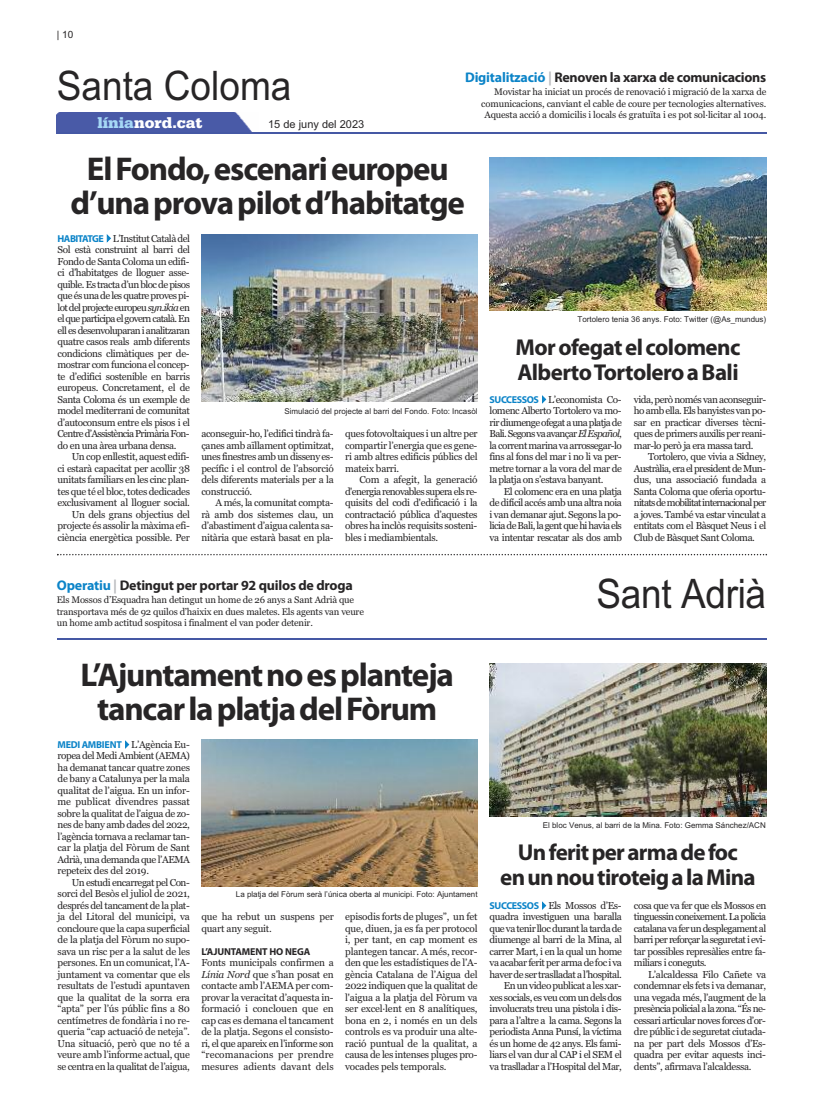
<style>
.page{position:relative;width:823px;height:1106px;background:#fff}
.page>*{position:absolute;margin:0;border:0;box-sizing:border-box;transform-origin:0 0}
.t1{font:40.7px "Arial";color:#272526;scale:.91 1}
.t2{font:700 33px/34.5px "Myriad Pro";letter-spacing:-.035em;color:#272526;text-align:center}
.t3{font:700 23px/25px "Myriad Pro";letter-spacing:-.025em;color:#272526}
.t4{font:900 16px "Serifa";color:#fff}
.t5{font:700 14px "Myriad Pro";letter-spacing:-.015em;color:#272526}
.t6{font:11px "Arial";color:#272526}
.t7{font:10px/11.5px "Georgia";letter-spacing:-.04em;color:#272526;text-align:justify}
.t8{font:10px/11.5px "Georgia";letter-spacing:-.015em;color:#272526}
.t9{font:700 10px "Myriad Pro";letter-spacing:-.015em;color:#272526}
.t10{font:10px "Arial";color:#272526}
.t11{font:9.5px/11.4px "Georgia";letter-spacing:-.015em;color:#272526;text-align:right}
.t12{font:8px "Arial";color:#272526}
.s1{color:#a6d8f6}
.s2{color:#0c84c8}
.s3{color:#b8babd}
.s4{font-family:"Myriad Pro";font-weight:700;color:#0c84c8}
.s5{font-style:italic}
</style>
<div class="page">
<div style="left:57px;top:112px;width:195px;height:20px;background:#495aa7"></div>
<hr style="left:57px;top:132px;width:708px;height:2px;background:#4558a4">
<img style="left:201px;top:235px;width:276px;height:167px">
<img style="left:489px;top:158px;width:276px;height:153px">
<img style="left:201px;top:739px;width:276px;height:147px">
<svg style="left:57px;top:554px;width:709px;height:1px"></svg>
<hr style="left:57px;top:638px;width:708px;height:2px;background:#4558a4">
<img style="left:489px;top:663px;width:276px;height:153px">
<p class="t10" style="left:57px;top:29px;width:18px">| 10</p>
<h1 class="t1" style="left:57px;top:62px;width:259px">Santa Coloma</h1>
<h3 class="t4" style="left:98px;top:113px;width:106px"><span class="s1">línia</span>nord.cat</h3>
<p class="t6" style="left:268px;top:118px;width:98px">15 de juny del 2023</p>
<h3 class="t5" style="left:465px;top:72px;width:302px"><span class="s2">Digitalització</span> <span class="s3">|</span> Renoven la xarxa de comunicacions</h3>
<p class="t11" style="left:481px;top:86px;width:286px">Movistar ha iniciat un procés de renovació i migració de la xarxa de comunicacions, canviant el cable de coure per tecnologies alternatives.<br>Aquesta acció a domicilis i locals és gratuïta i es pot sol·licitar al 1004.</p>
<h2 class="t2" style="left:70px;top:154px;width:396px">ElFondo,escenarieuropeu d’unaprovapilotd’habitatge</h2>
<p class="t7" style="left:57px;top:232px;width:134px"><span class="s4">HABITATGE</span><span class="s2">✔</span>L’Institut Català del Sol està construint al barri del Fondo de Santa Coloma un edifi&shy;ci d’habitatges de lloguer asse&shy;quible. Es tracta d’un bloc de pisos que és una de les quatre proves pi&shy;lot del projecte europeu <span class="s5">syn.ikia</span> en el que participa el govern català. En ell es desenvoluparan i analitzaran quatre casos reals amb diferents condicions climàtiques per de&shy;mostrar com funciona el concep&shy;te d’edifici sostenible en barris europeus. Concretament, el de Santa Coloma és un exemple de model mediterrani de comunitat d’autoconsum entre els pisos i el Centre d’Assistència Primària Fon&shy;do en una àrea urbana densa.</p>
<p class="t7" style="left:57px;top:451px;width:134px;text-align:right">Un cop enllestit, aquest edifi-<br>ci estarà capacitat per acollir 38 unitats familiars en les cinc plan&shy;tes que té el bloc, totes dedicades exclusivament al lloguer social.<br>Un dels grans objectius del projecte és assolir la màxima efi&shy;ciència energètica possible. Per</p>
<p class="t12" style="left:284px;top:407px;width:194px">Simulació del projecte al barri del Fondo. Foto: Incasòl</p>
<p class="t7" style="left:201px;top:428px;width:134px">aconseguir-ho, l’edifici tindrà fa&shy;çanes amb aïllament optimitzat, unes finestres amb un disseny es&shy;pecífic i el control de l’absorció dels diferents materials per a la construcció.</p>
<p class="t7" style="left:201px;top:497px;width:134px;text-indent:14px">A més, la comunitat compta&shy;rà amb dos sistemes clau, un d’abastiment d’aigua calenta sa&shy;nitària que estarà basat en pla-</p>
<p class="t7" style="left:345px;top:428px;width:134px">ques fotovoltaiques i un altre per compartir l’energia que es gene&shy;ri amb altres edificis públics del mateix barri.</p>
<p class="t7" style="left:345px;top:474px;width:134px;text-indent:14px">Com a afegit, la generació d'energia renovables supera els re&shy;quisits del codi d'edificació i la contractació pública d’aquestes obres ha inclòs requisits sosteni&shy;bles i mediambientals.</p>
<p class="t12" style="left:577px;top:315px;width:190px">Tortolero tenia 36 anys. Foto: Twitter (@As_mundus)</p>
<h3 class="t3" style="left:515px;top:336px;width:226px">Morofegatelcolomenc<br>AlbertoTortoleroaBali</h3>
<p class="t7" style="left:489px;top:393px;width:134px"><span class="s4">SUCCESSOS</span><span class="s2">✔</span>L’economista Co&shy;lomenc Alberto Tortolero va mo&shy;rir diumenge ofegat a una platja de Bali. Segons va avançar <span class="s5">El Español</span>, la corrent marina va arrossegar-lo fins al fons del mar i no li va per&shy;metre tornar a la vora del mar de la platja on s’estava banyant.</p>
<p class="t7" style="left:489px;top:485px;width:134px;text-indent:14px">El colomenc era en una platja de difícil accés amb una altra noia i van demanar ajut. Segons la po&shy;licia de Bali, la gent que hi havia els va intentar rescatar als dos amb</p>
<p class="t7" style="left:633px;top:393px;width:134px">vida, però només van aconseguir&shy;ho amb ella. Els banyistes van po&shy;sar en practicar diverses tècni&shy;ques de primers auxilis per reani&shy;mar-lo però ja era massa tard.</p>
<p class="t7" style="left:633px;top:451px;width:134px;text-indent:14px">Tortolero, que vivia a Sidney, Austràlia, era el president de Mun&shy;dus, una associació fundada a Santa Coloma que oferia oportu&shy;nitats de mobilitat internacional per a joves. També va estar vinculat a entitats com el Bàsquet Neus i el Club de Bàsquet Sant Coloma.</p>
<h3 class="t5" style="left:57px;top:580px;width:297px"><span class="s2">Operatiu</span> <span class="s3">|</span> Detingut per portar 92 quilos de droga</h3>
<p class="t11" style="left:57px;top:594px;width:308px;text-align:left">Els Mossos d’Esquadra han detingut un home de 26 anys a Sant Adrià que transportava més de 92 quilos d’haixix en dues maletes. Els agents van veure un home amb actitud sospitosa i finalment el van poder detenir.</p>
<h1 class="t1" style="left:596px;top:570px;width:188px">Sant Adrià</h1>
<h2 class="t2" style="left:80px;top:660px;width:375px">L’Ajuntamentnoesplanteja tancarlaplatjadelFòrum</h2>
<p class="t7" style="left:57px;top:738px;width:134px"><span class="s4">MEDIAMBIENT</span><span class="s2">✔</span>L’Agència Eu&shy;ropea del Medi Ambient (AEMA) ha demanat tancar quatre zones de bany a Catalunya per la mala qualitat de l’aigua. En un infor&shy;me publicat divendres passat sobre la qualitat de l’aigua de zo&shy;nes de bany amb dades del 2022, l’agència tornava a reclamar tan&shy;car la platja del Fòrum de Sant Adrià, una demanda que l’AEMA repeteix des del 2019.</p>
<p class="t7" style="left:57px;top:876px;width:134px;text-indent:14px">Un estudi encarregat pel Con&shy;sorci del Besòs el juliol de 2021, després del tancament de la plat&shy;ja del Litoral del municipi, va concloure que la capa superficial de la platja del Fòrum no supo&shy;sava un risc per a la salut de les persones. En un comunicat, l’A&shy;juntament va comentar que els resultats de l’estudi apuntaven que la qualitat de la sorra era “apta” per l’ús públic fins a 80 centímetres de fondària i no re&shy;queria “cap actuació de neteja”.<br>Una situació, però que no té a veure amb l’informe actual, que se centra en la qualitat de l’aigua,</p>
<p class="t12" style="left:236px;top:890px;width:243px">La platja del Fòrum serà l’única oberta al municipi. Foto: Ajuntament</p>
<p class="t8" style="left:201px;top:911px;width:134px">que ha rebut un suspens per quart any seguit.</p>
<p class="t9" style="left:201px;top:947px;width:110px">L’AJUNTAMENT HO NEGA</p>
<p class="t7" style="left:201px;top:957px;width:134px">Fonts municipals confirmen a <span class="s5">Línia Nord</span> que s’han posat en contacte amb l’AEMA per com&shy;provar la veracitat d’aquesta in&shy;formació i conclouen que en cap cas es demana el tancament de la platja. Segons el consisto&shy;ri, el que apareix en l’informe son “recomanacions per prendre mesures adients davant dels</p>
<p class="t7" style="left:345px;top:911px;width:134px">episodis forts de pluges”, un fet que, diuen, ja es fa per protocol i, per tant, en cap moment es plantegen tancar. A més, recor&shy;den que les estadístiques de l’A&shy;gència Catalana de l’Aigua del 2022 indiquen que la qualitat de l'aigua a la platja del Fòrum va ser excel·lent en 8 analítiques, bona en 2, i només en un dels controls es va produir una alte&shy;ració puntual de la qualitat, a causa de les intenses pluges pro&shy;vocades pels temporals.</p>
<p class="t12" style="left:542px;top:821px;width:224px">El bloc Venus, al barri de la Mina. Foto: Gemma Sánchez/ACN</p>
<h3 class="t3" style="left:500px;top:841px;width:257px;text-align:center">Unferitperarmadefoc enunnoutiroteigalaMina</h3>
<p class="t7" style="left:489px;top:899px;width:134px;text-align:right"><span class="s4">SUCCESSOS</span><span class="s2">✔</span>Els Mossos d’Es&shy;quadra investiguen una baralla que va tenir lloc durant la tarda de diumenge al barri de la Mina, al carrer Mart, i en la qual un home va acabar ferit per arma de foc i va haver de ser traslladat a l’hospital.<br>En un video publicat a les xar&shy;xes socials, es veu com un dels dos involucrats treu una pistola i dis&shy;para a l’altre a la cama. Segons la periodista Anna Punsí, la víctima és un home de 42 anys. Els fami&shy;liars el van dur al CAP i el SEM el va traslladar a l’Hospital del Mar,</p>
<p class="t7" style="left:633px;top:899px;width:134px">cosa que va fer que els Mossos en tinguessin coneixement. La policia catalana va fer un desplegament al barri per reforçar la seguretat i evi&shy;tar possibles represàlies entre fa&shy;miliars i coneguts.</p>
<p class="t7" style="left:633px;top:968px;width:134px;text-indent:14px">L’alcaldessa Filo Cañete va condemnar els fets i va demanar, una vegada més, l’augment de la presència policial a la zona. “És ne&shy;cessari articular noves forces d’or&shy;dre públic i de seguretat ciutada&shy;na per part dels Mossos d’Es&shy;quadra per evitar aquests inci&shy;dents”, afirmava l’alcaldessa.</p>
</div>
